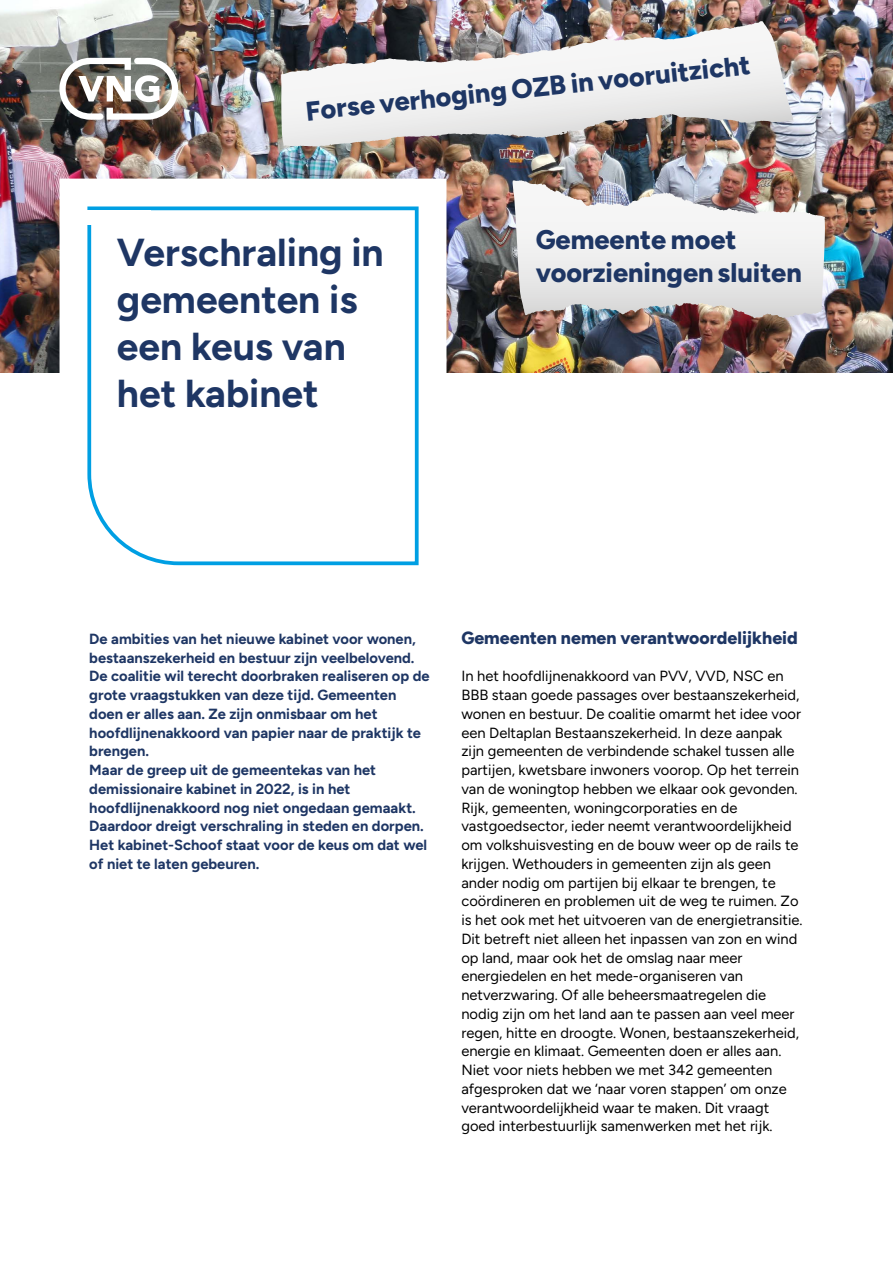
<style>
.page{position:relative;width:893px;height:1263px;background:#fff}
.page>*{position:absolute;margin:0;border:0;box-sizing:border-box;transform-origin:0 0}
.P_Documenttitel_26pt{font:700 39px/46.8px "Figtree";color:#1e3664}
.H1_Hoofdstukkop{font:800 27px/32.4px "Figtree";color:#1e3664}
.H2_Paragraafkop{font:800 17.7px "Figtree";color:#1e3664}
.P_Broodtekst{font:14.7px/18.8px "Figtree";color:#000}
.P_Intro{font:700 14.7px/18.8px "Figtree";color:#1e3664}
</style>
<div class="page">
<img style="left:0;top:0;width:893px;height:372px">
<svg style="left:60px;top:179px;width:386px;height:193px"></svg>
<svg style="left:86px;top:205px;width:334px;height:361px"></svg>
<div style="left:69px;top:210px;width:82px;height:15px;background:#fff"></div>
<svg style="left:512px;top:180px;width:69px;height:135px"></svg>
<img style="left:537px;top:21px;width:224px;height:31px">
<img style="left:59px;top:58px;width:119px;height:62px">
<h1 class="H1_Hoofdstukkop" style="left:304px;top:94px;width:448px;rotate:-6deg">Forse verhoging OZB in vooruitzicht</h1>
<p class="P_Documenttitel_26pt" style="left:117px;top:229px;width:268px">Verschraling in gemeenten is een keus van het kabinet</p>
<h1 class="H1_Hoofdstukkop" style="left:536px;top:223px;width:268px">Gemeente moet voorzieningen sluiten</h1>
<p class="P_Intro" style="left:89px;top:629px;width:342px">De ambities van het nieuwe kabinet voor wonen, bestaanszekerheid en bestuur zijn veelbelovend.<br>De coalitie wil terecht doorbraken realiseren op de grote vraagstukken van deze tijd. Gemeenten doen er alles aan. Ze zijn onmisbaar om het hoofdlijnenakkoord van papier naar de praktijk te brengen.</p>
<p class="P_Intro" style="left:89px;top:760px;width:339px">Maar de greep uit de gemeentekas van het demissionaire kabinet in 2022, is in het hoofdlijnenakkoord nog niet ongedaan gemaakt.<br>Daardoor dreigt verschraling in steden en dorpen.<br>Het kabinet-Schoof staat voor de keus om dat wel of niet te laten gebeuren.</p>
<h2 class="H2_Paragraafkop" style="left:461px;top:627px;width:338px">Gemeenten nemen verantwoordelijkheid</h2>
<p class="P_Broodtekst" style="left:461px;top:667px;width:343px">In het hoofdlijnenakkoord van PVV, VVD, NSC en BBB staan goede passages over bestaanszekerheid, wonen en bestuur. De coalitie omarmt het idee voor een Deltaplan Bestaanszekerheid. In deze aanpak zijn gemeenten de verbindende schakel tussen alle partijen, kwetsbare inwoners voorop. Op het terrein van de woningtop hebben we elkaar ook gevonden.<br>Rijk, gemeenten, woningcorporaties en de vastgoedsector, ieder neemt verantwoordelijkheid om volkshuisvesting en de bouw weer op de rails te krijgen. Wethouders in gemeenten zijn als geen ander nodig om partijen bij elkaar te brengen, te coördineren en problemen uit de weg te ruimen. Zo is het ook met het uitvoeren van de energietransitie.<br>Dit betreft niet alleen het inpassen van zon en wind op land, maar ook het de omslag naar meer energiedelen en het mede-organiseren van netverzwaring. Of alle beheersmaatregelen die nodig zijn om het land aan te passen aan veel meer regen, hitte en droogte. Wonen, bestaanszekerheid, energie en klimaat. Gemeenten doen er alles aan.<br>Niet voor niets hebben we met 342 gemeenten afgesproken dat we ‘naar voren stappen’ om onze verantwoordelijkheid waar te maken. Dit vraagt goed interbestuurlijk samenwerken met het rijk.</p>
</div>
